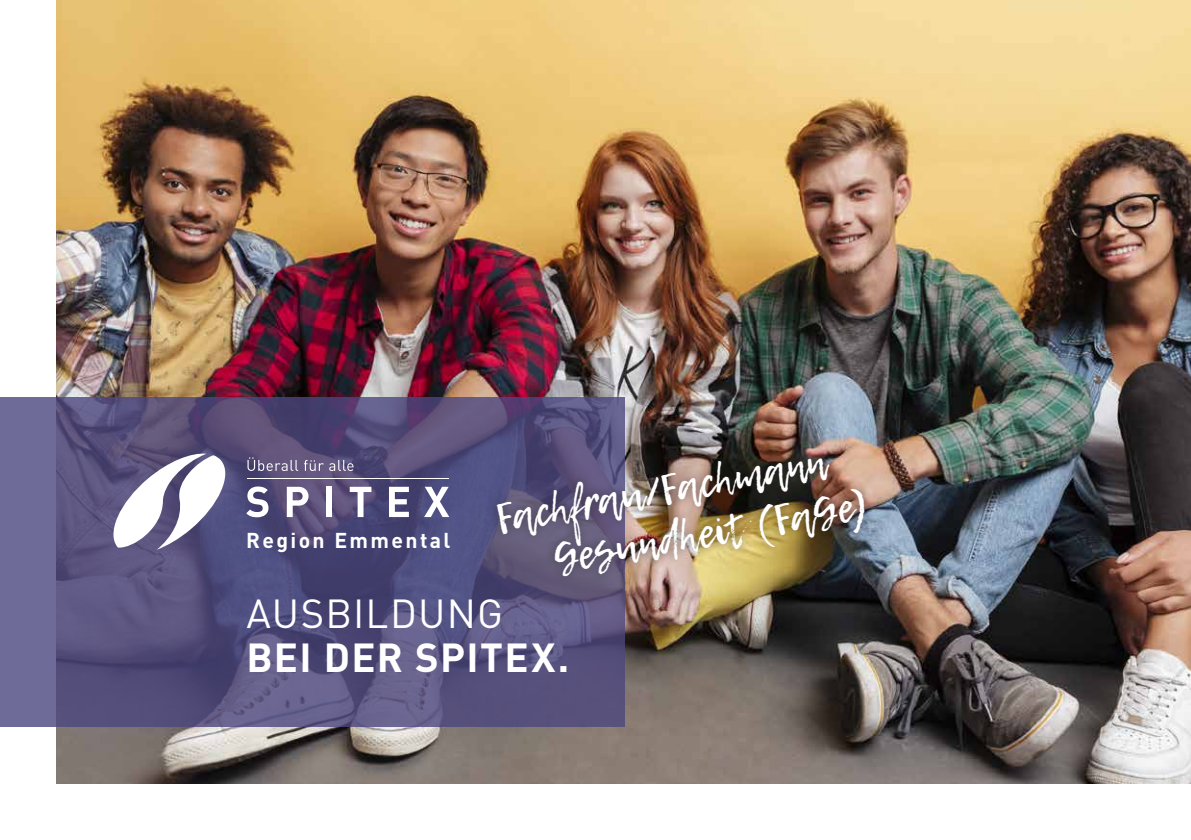
<style>
.page{position:relative;width:1191px;height:840px;background:#fff}
.page>*{position:absolute;margin:0;border:0;box-sizing:border-box;transform-origin:0 0}
.t1{font:41.8px/50px "Lemon Tuesday";color:#fff}
.t2{font:700 40px "DIN Pro";letter-spacing:.035em;color:#fff}
.t3{font:40px "DIN Pro";letter-spacing:.03em;color:#fff}
.t4{font:700 21.2px "DIN";letter-spacing:.11em;color:#fff}
</style>
<div class="page">
<img style="left:57px;top:0;width:1134px;height:782px">
<svg style="left:0;top:396px;width:625px;height:330px;background:#59537f"></svg>
<img style="left:484px;top:421px;width:397px;height:182px">
<svg style="left:106px;top:452px;width:127px;height:97px"></svg>
<svg style="left:246px;top:486px;width:22px;height:31px"></svg>
<svg style="left:287px;top:486px;width:21px;height:30px"></svg>
<div style="left:326px;top:486px;width:6px;height:30px;background:#fff"></div>
<svg style="left:350px;top:486px;width:21px;height:30px"></svg>
<svg style="left:389px;top:486px;width:20px;height:30px"></svg>
<svg style="left:424px;top:486px;width:25px;height:30px"></svg>
<hr style="left:247px;top:478px;width:202px;height:1px;background:#fff">
<svg style="left:247px;top:457px;width:51px;height:13px"></svg>
<svg style="left:304px;top:459px;width:49px;height:11px"></svg>
<p class="t4" style="left:246px;top:526px;width:206px">Region Emmental</p>
<p class="t1" style="left:541px;top:486px;width:320px;text-indent:-50px;rotate:-10deg">Fachfrau/Fachmann<br>Gesundheit (FaGe)</p>
<p class="t3" style="left:246px;top:585px;width:258px">AUSBILDUNG</p>
<p class="t2" style="left:246px;top:629px;width:324px">BEI DER SPITEX.</p>
</div>
